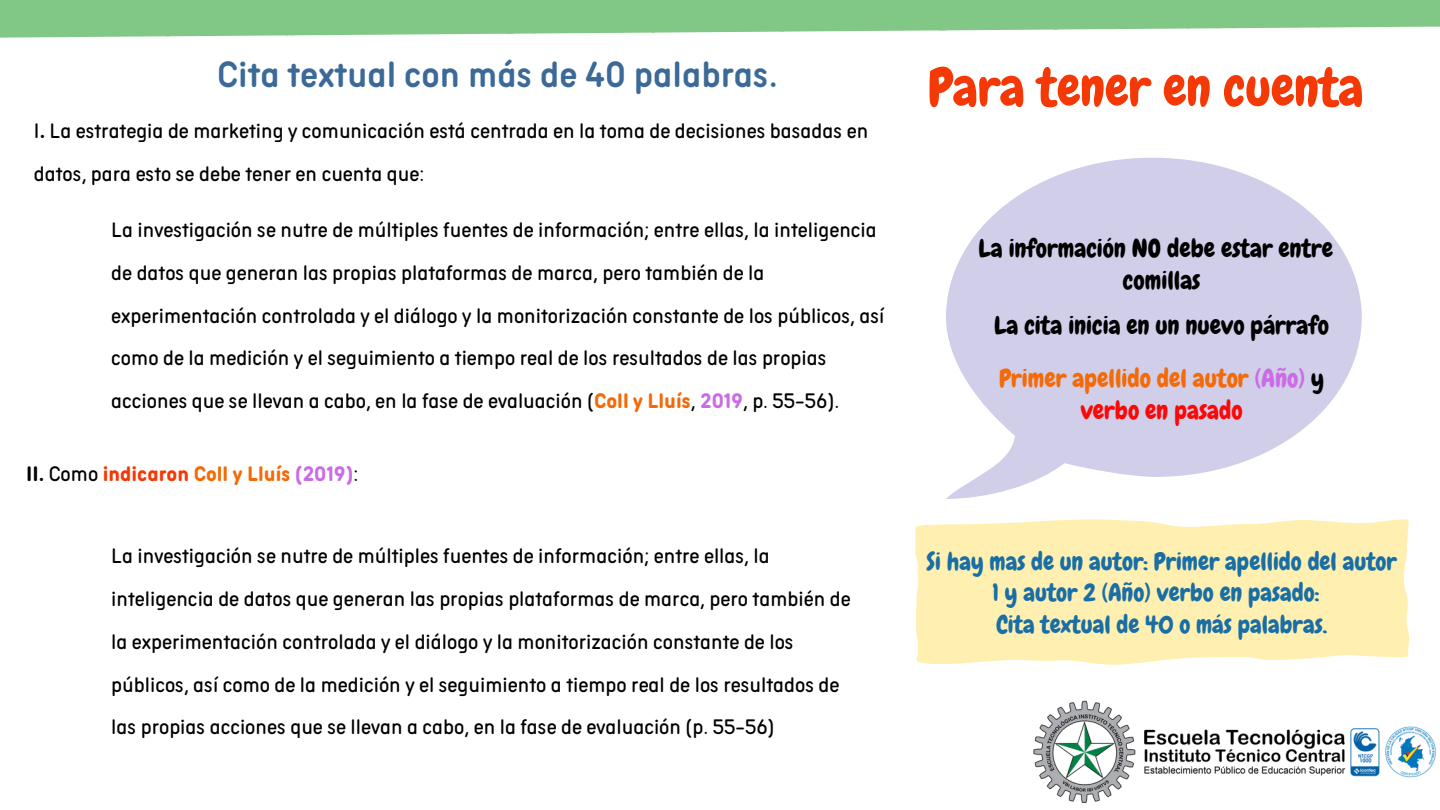
<style>
.page{position:relative;width:1440px;height:810px;background:#fff}
.page>*{position:absolute;margin:0;border:0;box-sizing:border-box;transform-origin:0 0}
.t1{font:52.5px "Chewy";color:#f43806}
.t2{font:40px "Aristotelica Pro Cnd Txt Dmbld";color:#3c6a98}
.t3{font:25.3px/32.2px "Chewy";color:#000;text-align:center}
.t4{font:25.3px/32.2px "Chewy";color:#f46a06;text-align:center}
.t5{font:24.6px/31.5px "Chewy";color:#196ea6;text-align:center}
.t6{font:23px/42.8px "Aristotelica Pro Cnd Txt";color:#000}
.t7{font:23px "Aristotelica Pro Cnd Txt Bld";color:#f46a06}
.s1{font-family:"Aristotelica Pro Cnd Txt Bld"}
.s2{font-family:"Aristotelica Pro Cnd Txt Bld";color:#f46a06}
.s3{font-family:"Aristotelica Pro Cnd Txt Bld";color:#cb6ce6}
.s4{color:#000}
.s5{font-family:"Aristotelica Pro Cnd Txt";color:#000}
.s6{color:#f43806}
.s7{color:#cb6ce6}
.s8{color:#fd0707}
</style>
<div class="page">
<img style="left:1033px;top:700px;width:403px;height:103px">
<svg style="left:946px;top:158px;width:416px;height:341px;fill:#d0cee8"></svg>
<svg style="left:915px;top:519px;width:494px;height:146px;background:#fff0b6"></svg>
<svg style="left:0;top:0;width:1440px;height:37px;background:#91ce95"></svg>
<p class="t2" style="left:217px;top:62px;width:562px">Cita textual con más de 40 palabras.</p>
<p class="t6" style="left:34px;top:111px;width:836px">I<span class="s1">.</span> La estrategia de marketing y comunicación está centrada en la toma de decisiones basadas en datos, para esto se debe tener en cuenta que:</p>
<p class="t6" style="left:111px;top:210px;width:775px">La investigación se nutre de múltiples fuentes de información; entre ellas, la inteligencia de datos que generan las propias plataformas de marca, pero también de la experimentación controlada y el diálogo y la monitorización constante de los públicos, así como de la medición y el seguimiento a tiempo real de los resultados de las propias acciones que se llevan a cabo, en la fase de evaluación (<span class="s2">Coll y Lluís</span>, <span class="s3">2019</span>, p. 55-56).</p>
<p class="t7" style="left:26px;top:466px;width:334px"><span class="s4">II.</span> <span class="s5">Como</span> <span class="s6">indicaron</span> Coll y Lluís <span class="s7">(2019)</span><span class="s5">:</span></p>
<p class="t6" style="left:111px;top:537px;width:741px">La investigación se nutre de múltiples fuentes de información; entre ellas, la inteligencia de datos que generan las propias plataformas de marca, pero también de la experimentación controlada y el diálogo y la monitorización constante de los públicos, así como de la medición y el seguimiento a tiempo real de los resultados de las propias acciones que se llevan a cabo, en la fase de evaluación (p. 55-56)</p>
<p class="t1" style="left:928px;top:54px;width:437px">Para tener en cuenta</p>
<p class="t3" style="left:978px;top:232px;width:356px">La información NO debe estar entre comillas</p>
<p class="t3" style="left:994px;top:309px;width:337px">La cita inicia en un nuevo párrafo</p>
<p class="t4" style="left:999px;top:363px;width:326px">Primer apellido del autor <span class="s7">(Año)</span> <span class="s4">y </span><span class="s8">verbo en pasado</span></p>
<p class="t5" style="left:927px;top:546px;width:472px">Si hay mas de un autor: Primer apellido del autor<br>1 y autor 2 (Año) verbo en pasado:</p>
<p class="t5" style="left:996px;top:609px;width:332px">Cita textual de 40 o más palabras.</p>
</div>
